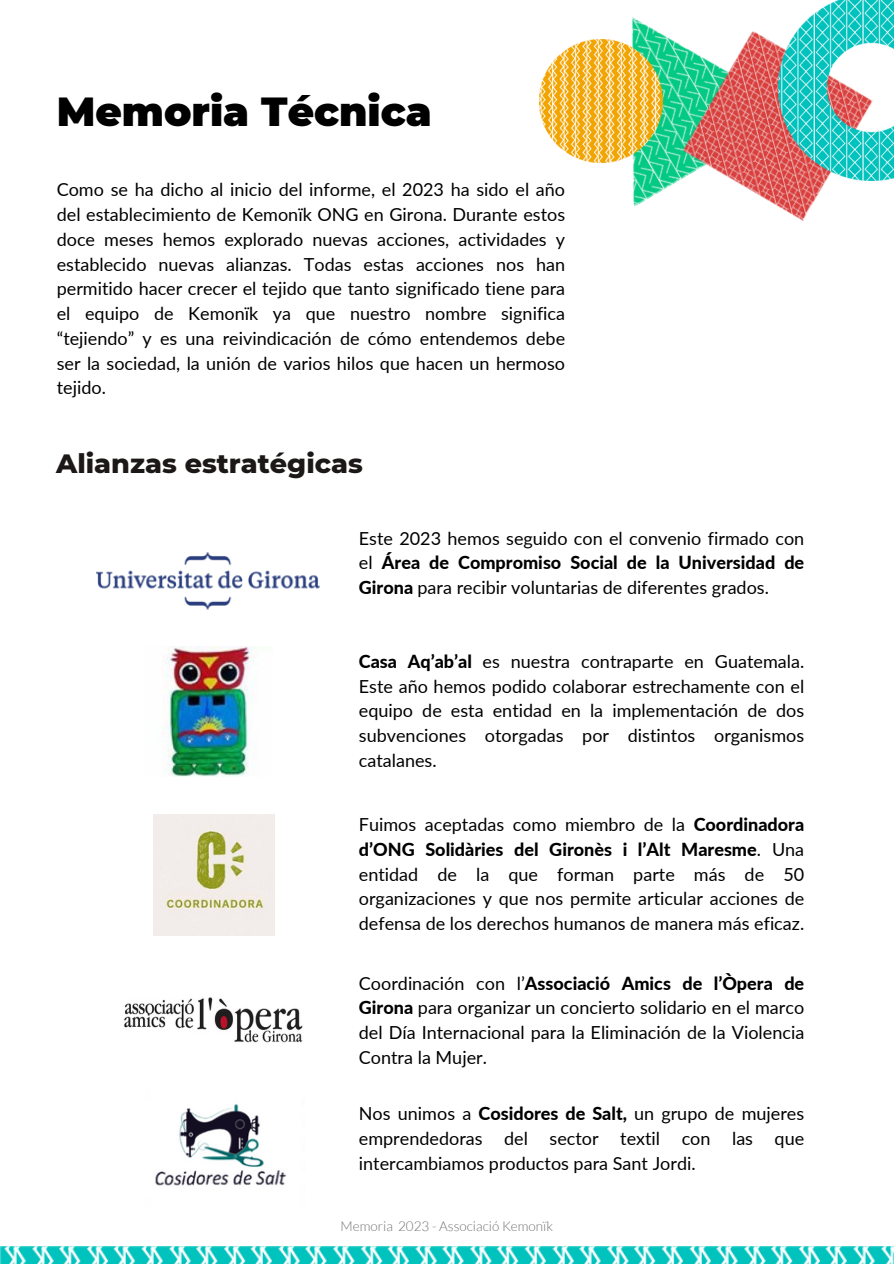
<style>
.page{position:relative;width:894px;height:1264px;background:#fff}
.page>*{position:absolute;margin:0;border:0;box-sizing:border-box;transform-origin:0 0}
.t1{font:900 40.5px "Montserrat";color:#000}
.t2{font:800 27px "Montserrat";color:#1b1817}
.t3{font:18px/24.8px "Lato";color:#000;text-align:justify}
.t4{font:300 13.5px "Lato";color:#737373}
.s1{font-weight:800}
</style>
<div class="page">
<img style="left:0;top:1246px;width:893px;height:17px">
<img style="left:96px;top:553px;width:223px;height:56px">
<img style="left:162px;top:647px;width:93px;height:129px">
<img style="left:589px;top:17px;width:69px;height:189px">
<img style="left:658px;top:31px;width:168px;height:190px">
<img style="left:540px;top:39px;width:122px;height:123px">
<img style="left:778px;top:0;width:115px;height:181px">
<img style="left:154px;top:815px;width:120px;height:120px">
<img style="left:124px;top:997px;width:179px;height:46px">
<img style="left:155px;top:1104px;width:132px;height:82px">
<h3 class="t1" style="left:57px;top:87px;width:376px">Memoria Técnica</h3>
<p class="t3" style="left:57px;top:177px;width:510px">Como se ha dicho al inicio del informe, el 2023 ha sido el año del establecimiento de Kemonïk ONG en Girona. Durante estos doce meses hemos explorado nuevas acciones, actividades y establecido nuevas alianzas. Todas estas acciones nos han permitido hacer crecer el tejido que tanto significado tiene para el equipo de Kemonïk ya que nuestro nombre significa “tejiendo” y es una reivindicación de cómo entendemos debe ser la sociedad, la unión de varios hilos que hacen un hermoso tejido.</p>
<h3 class="t2" style="left:56px;top:446px;width:308px">Alianzas estratégicas</h3>
<h3 class="t3" style="left:359px;top:525px;width:447px">Este 2023 hemos seguido con el convenio firmado con el <span class="s1">Área de Compromiso Social de la Universidad de Girona</span> para recibir voluntarias de diferentes grados.</h3>
<p class="t3" style="left:359px;top:648px;width:447px"><span class="s1">Casa Aq’ab’al</span> es nuestra contraparte en Guatemala.<br>Este año hemos podido colaborar estrechamente con el equipo de esta entidad en la implementación de dos subvenciones otorgadas por distintos organismos catalanes.</p>
<h3 class="t3" style="left:359px;top:811px;width:447px">Fuimos aceptadas como miembro de la <span class="s1">Coordinadora d’ONG Solidàries del Gironès i l’Alt Maresme</span>. Una entidad de la que forman parte más de 50 organizaciones y que nos permite articular acciones de defensa de los derechos humanos de manera más eficaz.</h3>
<p class="t3" style="left:359px;top:970px;width:447px">Coordinación con l’<span class="s1">Associació Amics de l’Òpera de Girona</span> para organizar un concierto solidario en el marco del Día Internacional para la Eliminación de la Violencia Contra la Mujer.</p>
<p class="t3" style="left:359px;top:1100px;width:447px">Nos unimos a <span class="s1">Cosidores de Salt,</span> un grupo de mujeres emprendedoras del sector textil con las que intercambiamos productos para Sant Jordi.</p>
<p class="t4" style="left:340px;top:1217px;width:214px">Memoria 2023 - Associació Kemonïk</p>
</div>
